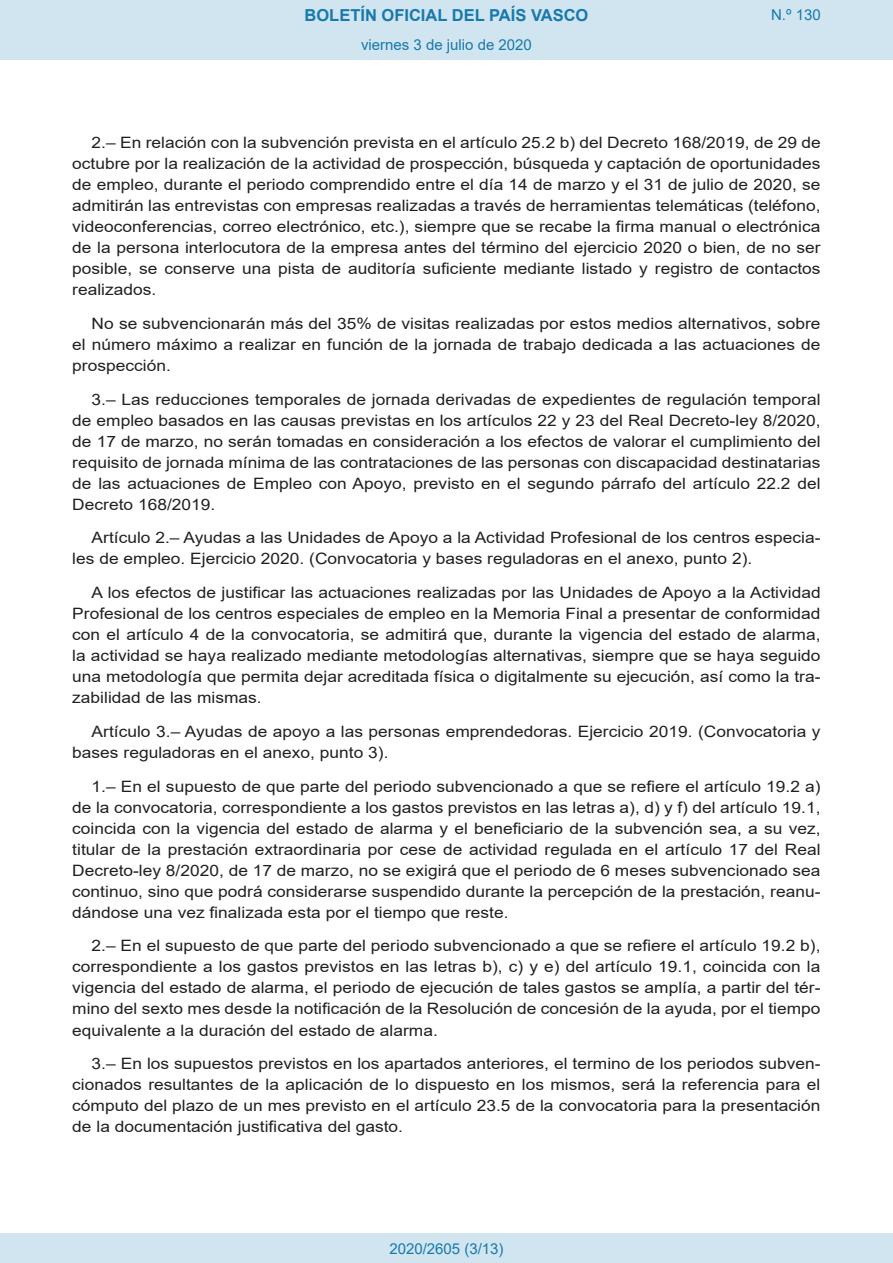
<style>
.page{position:relative;width:893px;height:1263px;background:#fff}
.page>*{position:absolute;margin:0;border:0;box-sizing:border-box;transform-origin:0 0}
.t1{font:700 16.5px "Arial";color:#1879ad}
.BOPVDetalle{font:15.6px/21px "Arial";color:#231f20;text-align:justify;scale:1.11 1}
.Paginacion_Centro{font:15px "Arial";color:#1879ad}
</style>
<div class="page">
<div style="left:0;top:0;width:893px;height:60px;background:#d0e5f0"></div>
<div style="left:0;top:1233px;width:893px;height:30px;background:#d0e5f0"></div>
<p class="t1" style="left:305px;top:3px;width:285px">BOLETÍN OFICIAL DEL PAÍS VASCO</p>
<p class="Paginacion_Centro" style="left:361px;top:35px;width:172px">viernes 3 de julio de 2020</p>
<p class="Paginacion_Centro" style="left:771px;top:5px;width:51px">N.º 130</p>
<p class="BOPVDetalle" style="left:72px;top:132px;width:676px;text-indent:19px">2.– En relación con la subvención prevista en el artículo 25.2 b) del Decreto 168/2019, de 29 de octubre por la realización de la actividad de prospección, búsqueda y captación de oportunidades de empleo, durante el periodo comprendido entre el día 14 de marzo y el 31 de julio de 2020, se admitirán las entrevistas con empresas realizadas a través de herramientas telemáticas (teléfono, videoconferencias, correo electrónico, etc.), siempre que se recabe la firma manual o electrónica de la persona interlocutora de la empresa antes del término del ejercicio 2020 o bien, de no ser posible, se conserve una pista de auditoría suficiente mediante listado y registro de contactos realizados.</p>
<p class="BOPVDetalle" style="left:72px;top:313px;width:676px;text-indent:19px">No se subvencionarán más del 35% de visitas realizadas por estos medios alternativos, sobre el número máximo a realizar en función de la jornada de trabajo dedicada a las actuaciones de prospección.</p>
<p class="BOPVDetalle" style="left:72px;top:389px;width:676px;text-indent:19px">3.– Las reducciones temporales de jornada derivadas de expedientes de regulación temporal de empleo basados en las causas previstas en los artículos 22 y 23 del Real Decreto-ley 8/2020, de 17 de marzo, no serán tomadas en consideración a los efectos de valorar el cumplimiento del requisito de jornada mínima de las contrataciones de las personas con discapacidad destinatarias de las actuaciones de Empleo con Apoyo, previsto en el segundo párrafo del artículo 22.2 del Decreto 168/2019.</p>
<p class="BOPVDetalle" style="left:72px;top:527px;width:676px;text-indent:19px">Artículo 2.– Ayudas a las Unidades de Apoyo a la Actividad Profesional de los centros especia&shy;les de empleo. Ejercicio 2020. (Convocatoria y bases reguladoras en el anexo, punto 2).</p>
<p class="BOPVDetalle" style="left:72px;top:582px;width:676px;text-indent:19px">A los efectos de justificar las actuaciones realizadas por las Unidades de Apoyo a la Actividad Profesional de los centros especiales de empleo en la Memoria Final a presentar de conformidad con el artículo 4 de la convocatoria, se admitirá que, durante la vigencia del estado de alarma, la actividad se haya realizado mediante metodologías alternativas, siempre que se haya seguido una metodología que permita dejar acreditada física o digitalmente su ejecución, así como la tra&shy;zabilidad de las mismas.</p>
<p class="BOPVDetalle" style="left:72px;top:721px;width:676px;text-indent:19px">Artículo 3.– Ayudas de apoyo a las personas emprendedoras. Ejercicio 2019. (Convocatoria y bases reguladoras en el anexo, punto 3).</p>
<p class="BOPVDetalle" style="left:72px;top:776px;width:676px;text-indent:19px">1.– En el supuesto de que parte del periodo subvencionado a que se refiere el artículo 19.2 a) de la convocatoria, correspondiente a los gastos previstos en las letras a), d) y f) del artículo 19.1, coincida con la vigencia del estado de alarma y el beneficiario de la subvención sea, a su vez, titular de la prestación extraordinaria por cese de actividad regulada en el artículo 17 del Real Decreto-ley 8/2020, de 17 de marzo, no se exigirá que el periodo de 6 meses subvencionado sea continuo, sino que podrá considerarse suspendido durante la percepción de la prestación, reanu&shy;dándose una vez finalizada esta por el tiempo que reste.</p>
<p class="BOPVDetalle" style="left:72px;top:935px;width:676px;text-indent:19px">2.– En el supuesto de que parte del periodo subvencionado a que se refiere el artículo 19.2 b), correspondiente a los gastos previstos en las letras b), c) y e) del artículo 19.1, coincida con la vigencia del estado de alarma, el periodo de ejecución de tales gastos se amplía, a partir del tér&shy;mino del sexto mes desde la notificación de la Resolución de concesión de la ayuda, por el tiempo equivalente a la duración del estado de alarma.</p>
<p class="BOPVDetalle" style="left:72px;top:1053px;width:676px;text-indent:19px">3.– En los supuestos previstos en los apartados anteriores, el termino de los periodos subven&shy;cionados resultantes de la aplicación de lo dispuesto en los mismos, será la referencia para el cómputo del plazo de un mes previsto en el artículo 23.5 de la convocatoria para la presentación de la documentación justificativa del gasto.</p>
<p class="Paginacion_Centro" style="left:389px;top:1238px;width:116px">2020/2605 (3/13)</p>
</div>
